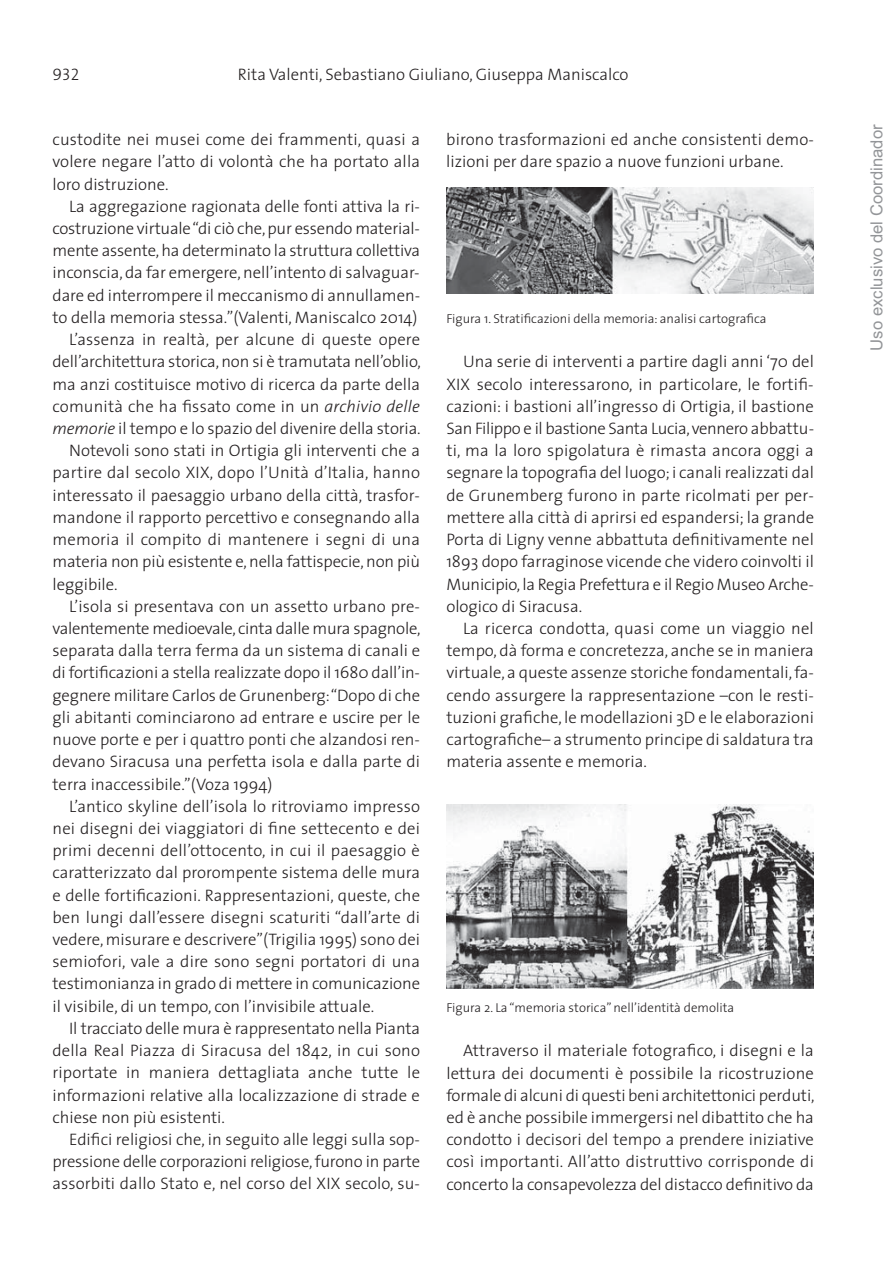
<style>
.page{position:relative;width:893px;height:1263px;background:#fff}
.page>*{position:absolute;margin:0;border:0;box-sizing:border-box;transform-origin:0 0}
.t1{font:300 16.65px/22.2px "The Sans";color:#231f20;text-align:justify}
.t2{font:16.65px "Arial";color:#939598}
.t3{font:16.65px "The Sans Light Caps";color:#231f20}
.t4{font:300 12.9px "The Sans";color:#231f20}
.s1{font-style:italic}
</style>
<div class="page">
<img style="left:446px;top:187px;width:368px;height:107px">
<img style="left:446px;top:805px;width:368px;height:183px">
<p class="t3" style="left:53px;top:61px;width:28px">932</p>
<p class="t1" style="left:238px;top:65px;width:392px">Rita Valenti, Sebastiano Giuliano, Giuseppa Maniscalco</p>
<p class="t1" style="left:53px;top:130px;width:369px">custodite nei musei come dei frammenti, quasi a volere negare l’atto di volontà che ha portato alla loro distruzione.</p>
<p class="t1" style="left:69px;top:197px;width:352px">La aggregazione ragionata delle fonti attiva la ri-</p>
<p class="t1" style="left:53px;top:219px;width:369px">costruzione virtuale “di ciò che, pur essendo material -</p>
<p class="t1" style="left:53px;top:241px;width:369px">mente assente, ha determinato la struttura col lettiva</p>
<p class="t1" style="left:53px;top:263px;width:368px">inconscia, da far emergere, nell’intento di salvaguar-</p>
<p class="t1" style="left:53px;top:286px;width:369px">dare ed interrompere il meccanismo di annullamen -</p>
<p class="t1" style="left:53px;top:308px;width:367px">to della memoria stessa.”(Valenti, Maniscalco 2014)</p>
<p class="t1" style="left:69px;top:330px;width:352px">L’assenza in realtà, per alcune di queste opere</p>
<p class="t1" style="left:53px;top:352px;width:370px">dell’architettura storica, non si è tramutata nell’oblio,</p>
<p class="t1" style="left:53px;top:375px;width:369px">ma anzi costituisce motivo di ricerca da parte della</p>
<p class="t1" style="left:53px;top:397px;width:369px">comunità che ha fissato come in un <span class="s1">archivio delle</span></p>
<p class="t1" style="left:53px;top:419px;width:370px"><span class="s1">memorie</span> il tempo e lo spazio del divenire della storia.</p>
<p class="t1" style="left:69px;top:441px;width:352px">Notevoli sono stati in Ortigia gli interventi che a</p>
<p class="t1" style="left:53px;top:463px;width:369px">partire dal secolo XIX, dopo l’Unità d’Italia, hanno</p>
<p class="t1" style="left:53px;top:486px;width:369px">interessato il paesaggio urbano della città, trasfor -</p>
<p class="t1" style="left:53px;top:508px;width:369px">mandone il rapporto percettivo e consegnando alla</p>
<p class="t1" style="left:53px;top:530px;width:369px">memoria il compito di mantenere i segni di una</p>
<p class="t1" style="left:53px;top:552px;width:369px">materia non più esistente e, nella fattispecie, non più</p>
<p class="t1" style="left:53px;top:575px;width:67px">leggibile.</p>
<p class="t1" style="left:69px;top:597px;width:352px">L’isola si presentava con un assetto urbano pre -</p>
<p class="t1" style="left:53px;top:619px;width:370px">valentemente medioevale, cinta dalle mura spagnole,</p>
<p class="t1" style="left:53px;top:641px;width:369px">separata dalla terra ferma da un sistema di canali e</p>
<p class="t1" style="left:53px;top:663px;width:369px">di fortificazioni a stella realizzate dopo il 1680 dall’in -</p>
<p class="t1" style="left:53px;top:686px;width:369px">gegnere militare Carlos de Grunenberg: “Dopo di che</p>
<p class="t1" style="left:53px;top:708px;width:369px">gli abitanti cominciarono ad entrare e uscire per le</p>
<p class="t1" style="left:53px;top:730px;width:369px">nuove porte e per i quattro ponti che alzandosi ren -</p>
<p class="t1" style="left:53px;top:752px;width:369px">devano Siracusa una perfetta isola e dalla parte di</p>
<p class="t1" style="left:53px;top:775px;width:222px">terra inaccessibile.”(Voza 1994)</p>
<p class="t1" style="left:69px;top:797px;width:352px">L’antico skyline dell’isola lo ritroviamo impresso</p>
<p class="t1" style="left:53px;top:819px;width:369px">nei disegni dei viaggiatori di fine settecento e dei</p>
<p class="t1" style="left:53px;top:841px;width:369px">primi decenni dell’ottocento, in cui il paesaggio è</p>
<p class="t1" style="left:53px;top:863px;width:369px">caratterizzato dal prorompente sistema delle mura</p>
<p class="t1" style="left:53px;top:886px;width:369px">e delle fortificazioni. Rappresentazioni, queste, che</p>
<p class="t1" style="left:52px;top:908px;width:369px">ben lungi dall’essere disegni scaturiti “dall’arte di</p>
<p class="t1" style="left:52px;top:930px;width:369px">vedere, misurare e descrivere”(Trigilia 1995) sono dei</p>
<p class="t1" style="left:52px;top:952px;width:369px">semiofori, vale a dire sono segni portatori di una</p>
<p class="t1" style="left:52px;top:975px;width:369px">testimonianza in grado di mettere in comunicazione</p>
<p class="t1" style="left:52px;top:997px;width:323px">il visibile, di un tempo, con l’invisibile attuale.</p>
<p class="t1" style="left:69px;top:1019px;width:352px">Il tracciato delle mura è rappresentato nella Pianta</p>
<p class="t1" style="left:52px;top:1041px;width:369px">della Real Piazza di Siracusa del 1842, in cui sono</p>
<p class="t1" style="left:52px;top:1063px;width:369px">riportate in maniera dettagliata anche tutte le</p>
<p class="t1" style="left:52px;top:1086px;width:369px">informazioni relative alla localizzazione di strade e</p>
<p class="t1" style="left:52px;top:1108px;width:174px">chiese non più esistenti.</p>
<p class="t1" style="left:69px;top:1130px;width:352px">Edifici religiosi che, in seguito alle leggi sulla sop -</p>
<p class="t1" style="left:52px;top:1152px;width:369px">pressione delle corporazioni religiose, furono in par te</p>
<p class="t1" style="left:52px;top:1174px;width:369px">assorbiti dallo Stato e, nel corso del XIX secolo, su -</p>
<p class="t1" style="left:446px;top:130px;width:369px">birono trasformazioni ed anche consistenti demo - lizioni per dare spazio a nuove funzioni urbane.</p>
<p class="t4" style="left:446px;top:314px;width:322px">Figura 1. Stratificazioni della memoria: analisi cartografica</p>
<p class="t1" style="left:446px;top:352px;width:369px;text-indent:17px">Una serie di interventi a partire dagli anni ‘70 del XIX secolo interessarono, in particolare, le for ti fi - cazioni: i bastioni all’ingresso di Ortigia, il bastione San Filippo e il bastione Santa Lucia, vennero abbattu - ti, ma la loro spigolatura è rimasta ancora oggi a segnare la topografia del luogo; i canali realizzati dal de Grunemberg furono in parte ricolmati per per - met tere alla città di aprirsi ed espandersi; la grande Porta di Ligny venne abbattuta definitivamente nel 1893 dopo farraginose vicende che videro coinvolti il Municipio, la Regia Prefettura e il Regio Museo Arche - ologico di Siracusa.</p>
<p class="t1" style="left:446px;top:619px;width:369px;text-indent:17px">La ricerca condotta, quasi come un viaggio nel tempo, dà forma e concretezza, anche se in maniera virtuale, a queste assenze storiche fondamentali, fa - cendo assurgere la rappresentazione –con le resti - tuzioni grafiche, le modellazioni 3D e le elaborazioni cartografiche– a strumento principe di saldatura tra materia assente e memoria.</p>
<p class="t4" style="left:446px;top:1003px;width:289px">Figura 2. La “memoria storica” nell’identità demolita</p>
<p class="t1" style="left:446px;top:1041px;width:370px;text-indent:17px">Attraverso il materiale fotografico, i disegni e la lettura dei documenti è possibile la ricostruzione formale di alcuni di questi beni architettonici perduti, ed è anche possibile immergersi nel dibattito che ha condotto i decisori del tempo a prendere iniziative così importanti. All’atto distruttivo corrisponde di concerto la consapevolezza del distacco definitivo da</p>
<p class="t2" style="left:867px;top:351px;width:228px;rotate:-90deg">Uso exclusivo del Coordinador</p>
</div>
